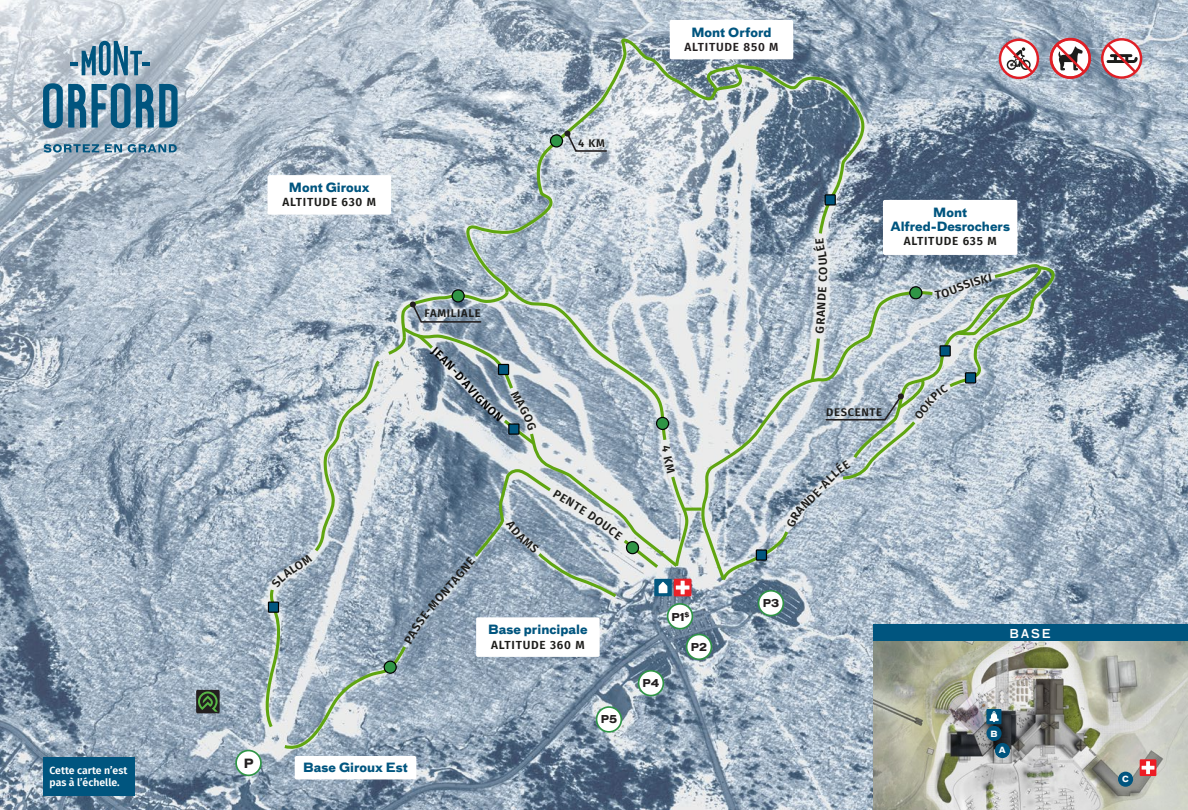
<style>
.page{position:relative;width:1188px;height:810px;background:#fff}
.page>*{position:absolute;margin:0;border:0;box-sizing:border-box;transform-origin:0 0}
.t1{font:700 12.45px/14.2px "Bau Pro";color:#00557f;text-align:center}
.t2{font:700 12.45px "Bau Pro";color:#231f20}
.t3{font:500 12px "Bau Pro";color:#fff}
.t4{font:600 11.85px "Fira Sans";letter-spacing:.065em;color:#1d1d1b}
.t5{font:600 11.85px "Fira Sans";letter-spacing:.065em;color:#231f20}
.t6{font:600 11.1px "Fira Sans";letter-spacing:.065em;color:#1d1d1b}
.t7{font:600 10.5px/12px "Fira Sans";color:#fff}
.t8{font:700 10.5px "Bau Pro";color:#231f20}
.t9{font:700 8.25px "Bau Pro";color:#fff}
</style>
<div class="page">
<img style="left:0;top:0;width:1188px;height:810px">
<svg style="left:705px;top:295px;width:15px;height:288px;background:#ccd6d1"></svg>
<svg style="left:462px;top:37px;width:412px;height:258px;background:#a7b5be"></svg>
<svg style="left:698px;top:62px;width:43px;height:32px"></svg>
<svg style="left:587px;top:107px;width:131px;height:11px"></svg>
<svg style="left:416px;top:89px;width:179px;height:15px;background:#afbcc9"></svg>
<div style="left:236px;top:751px;width:25px;height:24px;background:#fff;border-radius:50%"></div>
<div style="left:235px;top:750px;width:27px;height:26px;border:2px solid #2f9546;border-radius:50%"></div>
<div style="left:759px;top:591px;width:24px;height:25px;background:#fff;border-radius:50%"></div>
<div style="left:758px;top:590px;width:26px;height:26px;border:2px solid #2f9546;border-radius:50%"></div>
<div style="left:196px;top:690px;width:24px;height:23px;background:#231f20;border-radius:2px"></div>
<svg style="left:198px;top:691px;width:20px;height:21px"></svg>
<svg style="left:550px;top:130px;width:58px;height:23px"></svg>
<div style="left:825px;top:195px;width:10px;height:10px;background:#01567f"></div>
<div style="left:825px;top:194px;width:11px;height:12px;border:1px solid #010101"></div>
<div style="left:295px;top:756px;width:121px;height:23px;background:#fff;border-radius:2px"></div>
<div style="left:268px;top:175px;width:123px;height:40px;background:#fff;border-radius:2px"></div>
<div style="left:883px;top:200px;width:134px;height:55px;background:#fff;border-radius:2px"></div>
<div style="left:670px;top:20px;width:123px;height:39px;background:#fff;border-radius:2px"></div>
<svg style="left:687px;top:634px;width:24px;height:25px"></svg>
<div style="left:686px;top:634px;width:26px;height:26px;border:2px solid #2f9546;border-radius:50%"></div>
<svg style="left:1050px;top:38px;width:41px;height:41px"></svg>
<svg style="left:1101px;top:38px;width:41px;height:41px"></svg>
<svg style="left:999px;top:39px;width:40px;height:40px"></svg>
<svg style="left:44px;top:144px;width:55px;height:9px"></svg>
<svg style="left:105px;top:144px;width:17px;height:8px"></svg>
<svg style="left:128px;top:144px;width:49px;height:9px"></svg>
<svg style="left:92px;top:83px;width:86px;height:45px;background:#5286a2"></svg>
<svg style="left:43px;top:83px;width:43px;height:45px;background:#4c83a0"></svg>
<svg style="left:71px;top:41px;width:79px;height:34px;background:#7ba1b7"></svg>
<img style="left:873px;top:641px;width:315px;height:169px">
<div style="left:873px;top:625px;width:315px;height:16px;background:#00557f"></div>
<div style="left:1118px;top:772px;width:15px;height:15px;background:#00557f;border-radius:50%"></div>
<div style="left:995px;top:743px;width:15px;height:15px;background:#00557f;border-radius:50%"></div>
<div style="left:986px;top:726px;width:16px;height:15px;background:#00557f;border-radius:50%"></div>
<svg style="left:1140px;top:759px;width:16px;height:17px"></svg>
<svg style="left:1142px;top:761px;width:13px;height:13px"></svg>
<div style="left:986px;top:709px;width:15px;height:15px;background:#00557f"></div>
<svg style="left:990px;top:711px;width:9px;height:11px"></svg>
<div style="left:43px;top:757px;width:92px;height:39px;background:#00557f"></div>
<svg style="left:264px;top:279px;width:441px;height:475px;background:#a7b7c0"></svg>
<svg style="left:720px;top:238px;width:348px;height:345px;background:#afbec6"></svg>
<p class="t7" style="left:50px;top:764px;width:79px">Cette carte n’est pas à l’échelle.</p>
<p class="t1" style="left:289px;top:179px;width:82px">Mont Giroux</p>
<p class="t4" style="left:283px;top:192px;width:95px">ALTITUDE 630 M</p>
<p class="t6" style="left:425px;top:304px;width:58px">FAMILIALE</p>
<p class="t6" style="left:578px;top:134px;width:28px">4 KM</p>
<p class="t1" style="left:692px;top:24px;width:81px">Mont Orford</p>
<p class="t5" style="left:685px;top:37px;width:95px">ALTITUDE 850 M</p>
<p class="t2" style="left:244px;top:752px;width:11px">P</p>
<p class="t1" style="left:303px;top:760px;width:106px">Base Giroux Est</p>
<p class="t4" style="left:560px;top:484px;width:38px;rotate:32deg">PENTE</p>
<p class="t4" style="left:595px;top:506px;width:41px;rotate:37deg">DOUCE</p>
<p class="t1" style="left:488px;top:622px;width:101px">Base principale</p>
<p class="t4" style="left:491px;top:635px;width:95px">ALTITUDE 360 M</p>
<p class="t8" style="left:601px;top:710px;width:18px">P5</p>
<p class="t8" style="left:642px;top:674px;width:18px">P4</p>
<p class="t8" style="left:671px;top:608px;width:19px">P1<sup>$</sup></p>
<p class="t8" style="left:691px;top:638px;width:18px">P2</p>
<p class="t8" style="left:763px;top:594px;width:18px">P3</p>
<p class="t1" style="left:890px;top:204px;width:121px">Mont<br>Alfred-Desrochers</p>
<p class="t4" style="left:904px;top:232px;width:94px">ALTITUDE 635 M</p>
<p class="t6" style="left:826px;top:403px;width:57px">DESCENTE</p>
<p class="t3" style="left:1009px;top:625px;width:43px">BASE</p>
<p class="t9" style="left:990px;top:726px;width:9px">B</p>
<p class="t9" style="left:999px;top:743px;width:8px">A</p>
<p class="t9" style="left:1122px;top:772px;width:8px">C</p>
</div>
